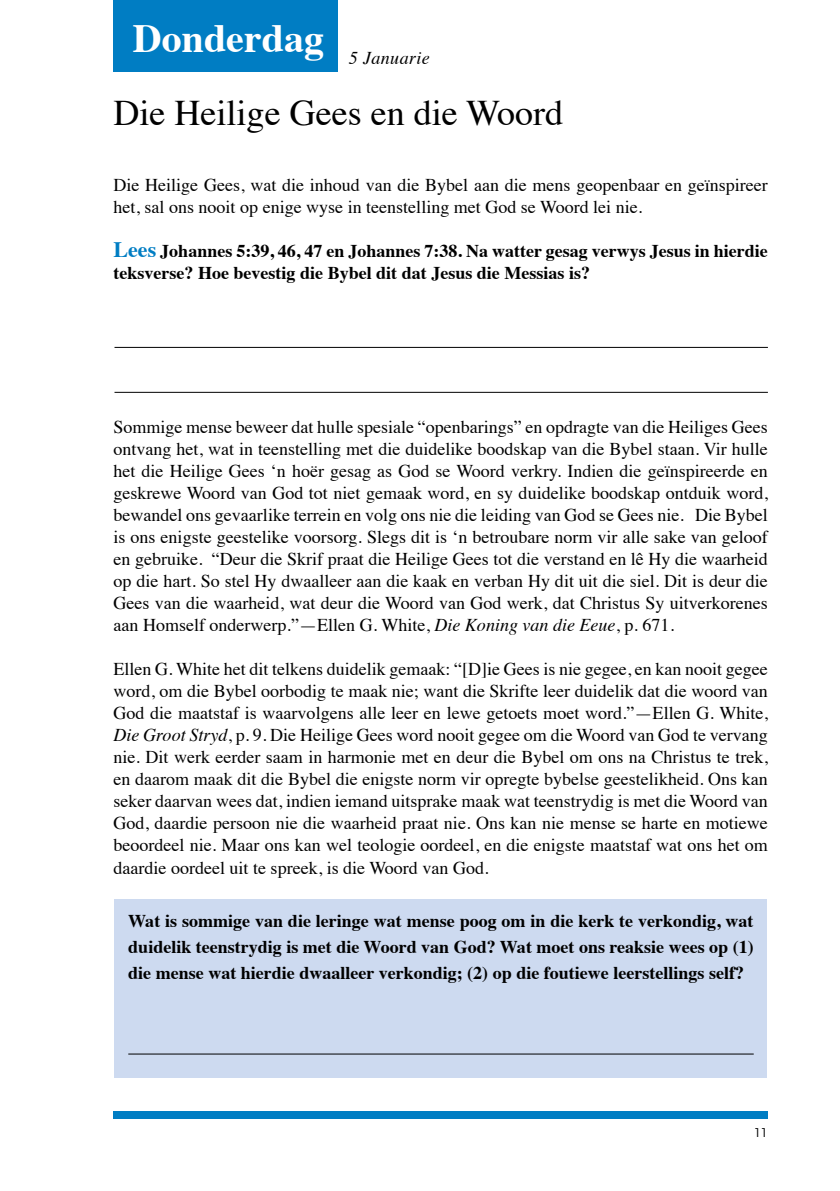
<style>
.page{position:relative;width:840px;height:1191px;background:#fff}
.page>*{position:absolute;margin:0;border:0;box-sizing:border-box;transform-origin:0 0}
.t1{font:700 40px "Times";color:#fff}
.t2{font:36px "Times";color:#000}
.t3{font:18px/22px "Times";color:#000;text-align:justify}
.t4{font:700 18px/26px "Times";color:#000}
.t5{font:italic 18px "Times";letter-spacing:.02em;color:#000}
.t6{font:12px "ITC Avant Garde Std";color:#000}
.s1{font-size:22px;color:#007dc3}
.s2{font-style:italic}
</style>
<div class="page">
<div style="left:113px;top:1111px;width:654px;height:8px;background:#007dc3"></div>
<div style="left:113px;top:0;width:225px;height:71px;background:#007dc3"></div>
<hr style="left:114px;top:347px;width:653px;height:1px;background:#000">
<hr style="left:114px;top:392px;width:653px;height:1px;background:#000">
<div style="left:114px;top:899px;width:652px;height:178px;background:#cddaf0"></div>
<hr style="left:128px;top:1053px;width:625px;height:1px;background:#000">
<h1 class="t1" style="left:133px;top:0;width:193px">Donderdag</h1>
<p class="t5" style="left:349px;top:42px;width:82px">5 Januarie</p>
<h2 class="t2" style="left:113px;top:80px;width:451px">Die Heilige Gees en die Woord</h2>
<p class="t3" style="left:113px;top:173px;width:655px">Die Heilige Gees, wat die inhoud van die Bybel aan die mens geopenbaar en geïnspireer het, sal ons nooit op enige wyse in teenstelling met God se Woord lei nie.</p>
<p class="t4" style="left:113px;top:238px;width:655px;line-height:22px"><span class="s1">Lees</span> Johannes 5:39, 46, 47 en Johannes 7:38. Na watter gesag verwys Jesus in hierdie teksverse? Hoe bevestig die Bybel dit dat Jesus die Messias is?</p>
<p class="t3" style="left:113px;top:415px;width:655px">Sommige mense beweer dat hulle spesiale “openbarings” en opdragte van die Heiliges Gees ontvang het, wat in teenstelling met die duidelike boodskap van die Bybel staan. Vir hulle het die Heilige Gees ‘n hoër gesag as God se Woord verkry. Indien die geïnspireerde en geskrewe Woord van God tot niet gemaak word, en sy duidelike boodskap ontduik word, bewandel ons gevaarlike terrein en volg ons nie die leiding van God se Gees nie. Die Bybel is ons enigste geestelike voorsorg. Slegs dit is ‘n betroubare norm vir alle sake van geloof en gebruike. “Deur die Skrif praat die Heilige Gees tot die verstand en lê Hy die waarheid op die hart. So stel Hy dwaalleer aan die kaak en verban Hy dit uit die siel. Dit is deur die Gees van die waarheid, wat deur die Woord van God werk, dat Christus Sy uitverkorenes aan Homself onderwerp.”—Ellen G. White, <span class="s2">Die Koning van die Eeue</span>, p. 671.</p>
<p class="t3" style="left:113px;top:657px;width:655px">Ellen G. White het dit telkens duidelik gemaak: “[D]ie Gees is nie gegee, en kan nooit gegee word, om die Bybel oorbodig te maak nie; want die Skrifte leer duidelik dat die woord van God die maatstaf is waarvolgens alle leer en lewe getoets moet word.”—Ellen G. White, <span class="s2">Die Groot Stryd</span>, p. 9. Die Heilige Gees word nooit gegee om die Woord van God te vervang nie. Dit werk eerder saam in harmonie met en deur die Bybel om ons na Christus te trek, en daarom maak dit die Bybel die enigste norm vir opregte bybelse geestelikheid. Ons kan seker daarvan wees dat, indien iemand uitsprake maak wat teenstrydig is met die Woord van God, daardie persoon nie die waarheid praat nie. Ons kan nie mense se harte en motiewe beoordeel nie. Maar ons kan wel teologie oordeel, en die enigste maatstaf wat ons het om daardie oordeel uit te spreek, is die Woord van God.</p>
<p class="t4" style="left:128px;top:905px;width:626px;text-align:justify">Wat is sommige van die leringe wat mense poog om in die kerk te verkondig, wat duidelik teenstrydig is met die Woord van God? Wat moet ons reaksie wees op (1) die mense wat hierdie dwaalleer verkondig; (2) op die foutiewe leerstellings self?</p>
<p class="t6" style="left:753px;top:1125px;width:15px">11</p>
</div>
